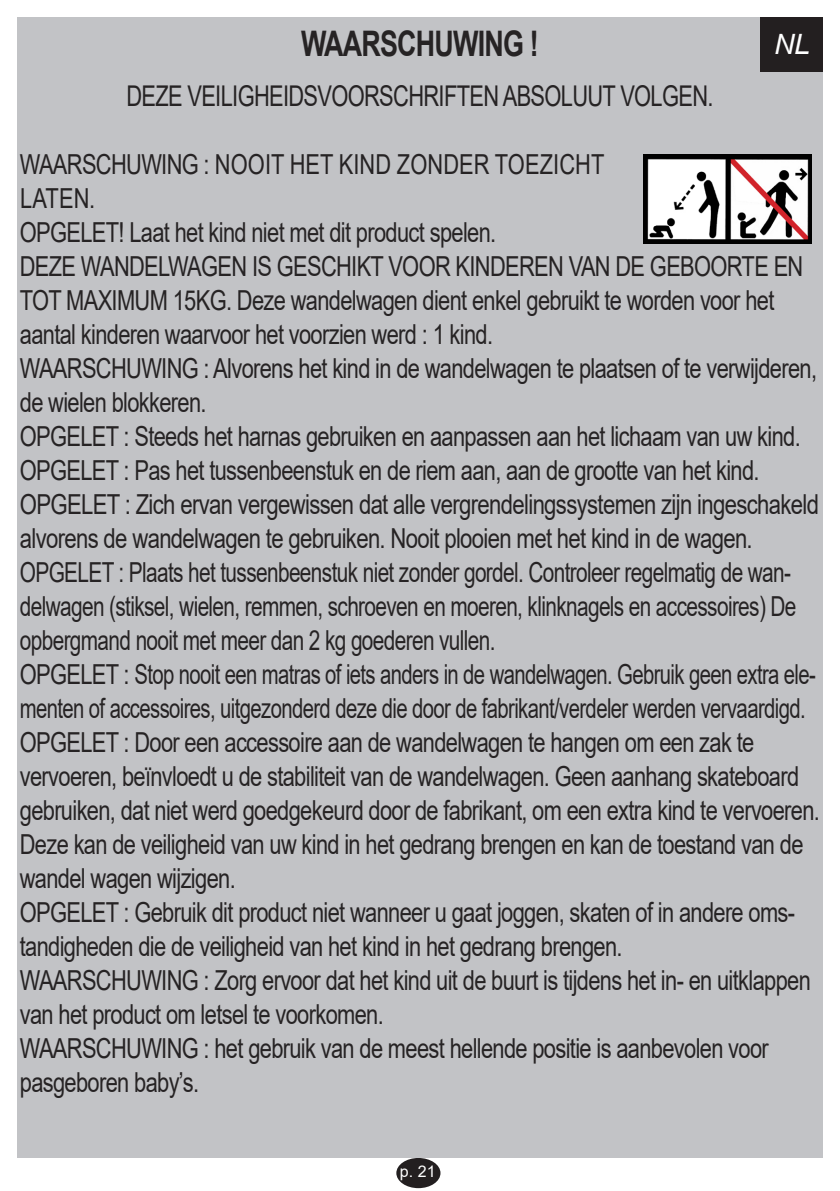
<style>
.page{position:relative;width:840px;height:1191px;background:#fff}
.page>*{position:absolute;margin:0;border:0;box-sizing:border-box;transform-origin:0 0}
.t1{font:700 35.2px "Arial";letter-spacing:-.03em;color:#262324;scale:.76 1}
.t2{font:28.6px "Arial";letter-spacing:-.03em;color:#262324;scale:.76 1}
.t3{font:italic 28px "Arial";color:#fff}
.t4{font:27.6px/34px "Arial";letter-spacing:-.03em;color:#262324;scale:.79 1}
.t5{font:27.6px/34px "Arial";letter-spacing:-.03em;color:#262324;scale:.75 1}
.t6{font:27.6px/34px "Arial";letter-spacing:-.03em;color:#262324;scale:.8 1}
.t7{font:27.6px "Arial";letter-spacing:.005em;color:#262324;scale:.79 1}
.t8{font:16px "Arial";color:#fff}
</style>
<div class="page">
<div style="left:396px;top:1158px;width:44px;height:30px;background:#231f20;border-radius:50%"></div>
<div style="left:17px;top:17px;width:805px;height:1141px;background:#c2c3c6"></div>
<div style="left:760px;top:17px;width:62px;height:54px;background:#231f20"></div>
<img style="left:643px;top:155px;width:168px;height:88px">
<p class="t1" style="left:301px;top:19px;width:314px">WAARSCHUWING !</p>
<p class="t2" style="left:126px;top:76px;width:773px">DEZE VEILIGHEIDSVOORSCHRIFTEN ABSOLUUT VOLGEN.</p>
<p class="t3" style="left:773px;top:26px;width:37px">NL</p>
<p class="t7" style="left:20px;top:145px;width:741px">WAARSCHUWING : NOOIT HET KIND ZONDER TOEZICHT</p>
<p class="t4" style="left:20px;top:181px;width:96px">LATEN.</p>
<p class="t4" style="left:20px;top:215px;width:604px">OPGELET! Laat het kind niet met dit product spelen.</p>
<p class="t4" style="left:20px;top:249px;width:992px">DEZE WANDELWAGEN IS GESCHIKT VOOR KINDEREN VAN DE GEBOORTE EN<br>TOT MAXIMUM 15KG. Deze wandelwagen dient enkel gebruikt te worden voor het aantal kinderen waarvoor het voorzien werd : 1 kind.</p>
<p class="t4" style="left:20px;top:351px;width:1010px">WAARSCHUWING : Alvorens het kind in de wandelwagen te plaatsen of te verwijderen, de wielen blokkeren.</p>
<p class="t4" style="left:20px;top:419px;width:989px">OPGELET : Steeds het harnas gebruiken en aanpassen aan het lichaam van uw kind.<br>OPGELET : Pas het tussenbeenstuk en de riem aan, aan de grootte van het kind.</p>
<p class="t6" style="left:20px;top:487px;width:999px">OPGELET : Zich ervan vergewissen dat alle vergrendelingssystemen zijn ingeschakeld alvorens de wandelwagen te gebruiken. Nooit plooien met het kind in de wagen.</p>
<p class="t5" style="left:20px;top:555px;width:1036px">OPGELET : Plaats het tussenbeenstuk niet zonder gordel. Controleer regelmatig de wan&shy;delwagen (stiksel, wielen, remmen, schroeven en moeren, klinknagels en accessoires) De opbergmand nooit met meer dan 2 kg goederen vullen.</p>
<p class="t4" style="left:20px;top:657px;width:1008px">OPGELET : Stop nooit een matras of iets anders in de wandelwagen. Gebruik geen extra ele&shy;menten of accessoires, uitgezonderd deze die door de fabrikant/verdeler werden vervaardigd.</p>
<p class="t4" style="left:20px;top:725px;width:1013px">OPGELET : Door een accessoire aan de wandelwagen te hangen om een zak te vervoeren, beïnvloedt u de stabiliteit van de wandelwagen. Geen aanhang skateboard gebruiken, dat niet werd goedgekeurd door de fabrikant, om een extra kind te vervoeren.<br>Deze kan de veiligheid van uw kind in het gedrang brengen en kan de toestand van de wandel wagen wijzigen.</p>
<p class="t4" style="left:20px;top:895px;width:982px">OPGELET : Gebruik dit product niet wanneer u gaat joggen, skaten of in andere oms&shy;tandigheden die de veiligheid van het kind in het gedrang brengen.</p>
<p class="t4" style="left:20px;top:963px;width:1002px">WAARSCHUWING : Zorg ervoor dat het kind uit de buurt is tijdens het in- en uitklappen van het product om letsel te voorkomen.</p>
<p class="t4" style="left:20px;top:1031px;width:949px">WAARSCHUWING : het gebruik van de meest hellende positie is aanbevolen voor pasgeboren baby’s.</p>
<p class="t8" style="left:400px;top:1160px;width:37px">p. 21</p>
</div>
